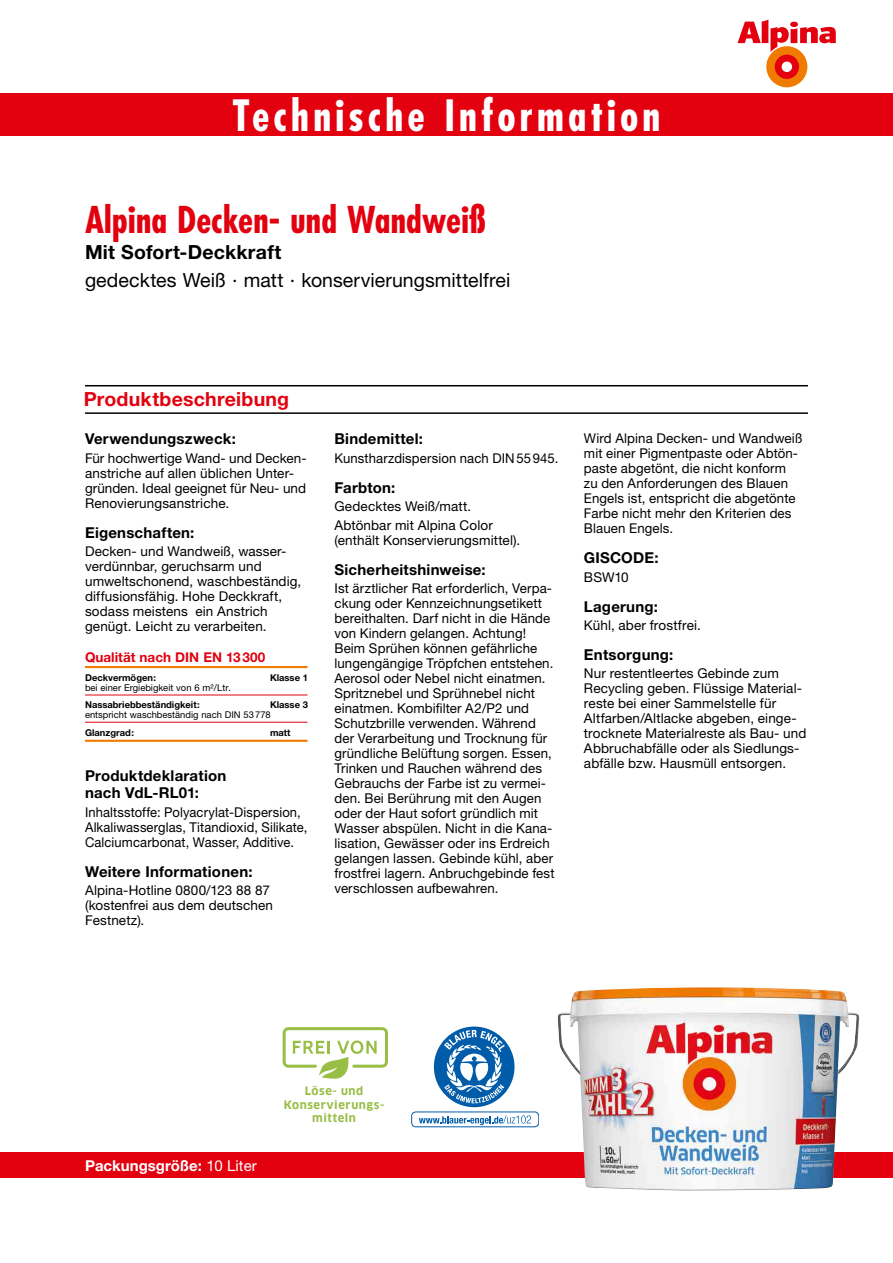
<style>
.page{position:relative;width:893px;height:1263px;background:#fff}
.page>*{position:absolute;margin:0;border:0;box-sizing:border-box;transform-origin:0 0}
.t1{font:700 condensed 42px "Futura Std";letter-spacing:.095em;color:#fff}
.t2{font:700 condensed 36px "Futura LT";letter-spacing:.005em;color:#e3000f}
.t3{font:19.5px "Helvetica Neue LT Std";letter-spacing:.005em;color:#000}
.t4{font:700 19.5px "Helvetica Neue LT Std";letter-spacing:.01em;color:#000}
.t5{font:700 19.5px "Helvetica Neue LT Std";letter-spacing:.01em;color:#e3000f}
.t6{font:700 15px/17.2px "Helvetica Neue LT Std";letter-spacing:.015em;color:#000}
.t7{font:700 15px "Helvetica Neue LT Std";color:#fff}
.t8{font:13.5px/15px "Helvetica Neue LT Std";letter-spacing:.01em;color:#000}
.t9{font:13.5px/15px "Helvetica Neue LT Std";letter-spacing:.01em;color:#000;scale:.96 1}
.t10{font:700 13.5px "Helvetica Neue LT Std";color:#e3000f}
.t11{font:700 11.25px/13.5px "Clan Pro";letter-spacing:.05em;color:#99be45;text-align:center}
.t12{font:9.45px "Helvetica Neue LT Std";color:#000}
.t13{font:700 9.45px "Helvetica Neue LT Std";color:#000}
.s1{font-weight:400}
</style>
<div class="page">
<div style="left:0;top:1152px;width:893px;height:26px;background:#e3000f"></div>
<hr style="left:85px;top:666px;width:222px;height:2px;background:#ef7c00">
<hr style="left:85px;top:695px;width:222px;height:1px;background:#e3000f">
<hr style="left:85px;top:722px;width:222px;height:1px;background:#e3000f">
<hr style="left:85px;top:740px;width:222px;height:2px;background:#ef7c00">
<div style="left:0;top:94px;width:893px;height:42px;background:#e3000f"></div>
<hr style="left:85px;top:385px;width:723px;height:1px;background:#000">
<hr style="left:85px;top:412px;width:723px;height:2px;background:#000">
<div style="left:766px;top:46px;width:41px;height:41px;background:#ef7c00;border-radius:50%"></div>
<div style="left:775px;top:55px;width:24px;height:24px;background:#e3000f;border-radius:50%"></div>
<div style="left:782px;top:62px;width:10px;height:10px;background:#fff;border-radius:50%"></div>
<svg style="left:738px;top:19px;width:98px;height:33px"></svg>
<img style="left:558px;top:987px;width:302px;height:203px">
<svg style="left:434px;top:1026px;width:80px;height:81px"></svg>
<div style="left:411px;top:1112px;width:128px;height:15px;border:1px solid #005ca9;border-radius:4px"></div>
<svg style="left:419px;top:1115px;width:112px;height:10px"></svg>
<svg style="left:283px;top:1027px;width:105px;height:52px"></svg>
<h1 class="t1" style="left:233px;top:90px;width:429px">Technische Information</h1>
<h2 class="t2" style="left:85px;top:197px;width:403px">Alpina Decken- und Wandweiß</h2>
<h3 class="t4" style="left:85px;top:240px;width:198px">Mit Sofort-Deckkraft</h3>
<h3 class="t3" style="left:85px;top:269px;width:427px">gedecktes Weiß · matt · konservierungsmittelfrei</h3>
<h3 class="t5" style="left:84px;top:387px;width:207px">Produktbeschreibung</h3>
<p class="t6" style="left:85px;top:430px;width:152px">Verwendungszweck:</p>
<p class="t8" style="left:85px;top:450px;width:223px">Für hochwertige Wand- und Decken&shy;anstriche auf allen üblichen Unter&shy;gründen. Ideal geeignet für Neu- und Renovierungsanstriche.</p>
<p class="t6" style="left:85px;top:523px;width:111px">Eigenschaften:</p>
<p class="t8" style="left:85px;top:543px;width:218px">Decken- und Wandweiß, wasser&shy;verdünnbar, geruchsarm und umweltschonend, waschbeständig, diffusionsfähig. Hohe Deckkraft, sodass meistens ein Anstrich genügt. Leicht zu verarbeiten.</p>
<p class="t10" style="left:85px;top:649px;width:182px">Qualität nach DIN EN 13 300</p>
<p class="t13" style="left:85px;top:672px;width:73px">Deckvermögen:</p>
<p class="t13" style="left:270px;top:672px;width:40px">Klasse 1</p>
<p class="t12" style="left:85px;top:682px;width:148px">bei einer Ergiebigkeit von 6 m²/Ltr.</p>
<p class="t13" style="left:85px;top:699px;width:116px">Nassabriebbeständigkeit:</p>
<p class="t13" style="left:270px;top:699px;width:40px">Klasse 3</p>
<p class="t12" style="left:85px;top:709px;width:187px">entspricht waschbeständig nach DIN 53778</p>
<p class="t13" style="left:85px;top:727px;width:50px">Glanzgrad:</p>
<p class="t13" style="left:270px;top:727px;width:22px">matt</p>
<p class="t6" style="left:85px;top:767px;width:143px">Produktdeklaration nach VdL-RL01:</p>
<p class="t9" style="left:85px;top:804px;width:233px">Inhaltsstoffe: Polyacrylat-Dispersion,<br>Alkaliwasserglas, Titandioxid, Silikate,<br>Calciumcarbonat, Wasser, Additive.</p>
<p class="t6" style="left:85px;top:862px;width:169px">Weitere Informationen:</p>
<p class="t8" style="left:85px;top:882px;width:190px">Alpina-Hotline 0800/123 88 87 (kostenfrei aus dem deutschen<br>Festnetz).</p>
<p class="t6" style="left:334px;top:430px;width:90px">Bindemittel:</p>
<p class="t8" style="left:334px;top:450px;width:225px">Kunstharzdispersion nach DIN55945.</p>
<p class="t6" style="left:334px;top:478px;width:62px">Farbton:</p>
<p class="t8" style="left:334px;top:496px;width:160px;line-height:19.2px">Gedecktes Weiß/matt.<br>Abtönbar mit Alpina Color</p>
<p class="t8" style="left:334px;top:533px;width:187px">(enthält Konservierungsmittel).</p>
<p class="t6" style="left:334px;top:561px;width:153px">Sicherheitshinweise:</p>
<p class="t8" style="left:334px;top:581px;width:222px">Ist ärztlicher Rat erforderlich, Verpa&shy;ckung oder Kennzeichnungsetikett bereithalten. Darf nicht in die Hände von Kindern gelangen. Achtung!<br>Beim Sprühen können gefährliche lungengängige Tröpfchen entstehen.<br>Aerosol oder Nebel nicht einatmen.<br>Spritznebel und Sprühnebel nicht einatmen. Kombifilter A2/P2 und Schutzbrille verwenden. Während der Verarbeitung und Trocknung für gründliche Belüftung sorgen. Essen, Trinken und Rauchen während des Gebrauchs der Farbe ist zu vermei&shy;den. Bei Berührung mit den Augen oder der Haut sofort gründlich mit Wasser abspülen. Nicht in die Kana&shy;lisation, Gewässer oder ins Erdreich gelangen lassen. Gebinde kühl, aber frostfrei lagern. Anbruchgebinde fest verschlossen aufbewahren.</p>
<p class="t8" style="left:584px;top:431px;width:220px">Wird Alpina Decken- und Wandweiß mit einer Pigmentpaste oder Abtön&shy;paste abgetönt, die nicht konform zu den Anforderungen des Blauen<br>Engels ist, entspricht die abgetönte<br>Farbe nicht mehr den Kriterien des<br>Blauen Engels.</p>
<p class="t6" style="left:584px;top:549px;width:76px">GISCODE:</p>
<p class="t8" style="left:584px;top:569px;width:46px">BSW10</p>
<p class="t6" style="left:584px;top:597px;width:75px">Lagerung:</p>
<p class="t8" style="left:584px;top:617px;width:118px">Kühl, aber frostfrei.</p>
<p class="t6" style="left:584px;top:645px;width:91px">Entsorgung:</p>
<p class="t8" style="left:584px;top:665px;width:224px">Nur restentleertes Gebinde zum Recycling geben. Flüssige Material&shy;reste bei einer Sammelstelle für Altfarben/Altlacke abgeben, einge&shy;trocknete Materialreste als Bau- und Abbruchabfälle oder als Siedlungs&shy;abfälle bzw. Hausmüll entsorgen.</p>
<p class="t7" style="left:85px;top:1156px;width:173px">Packungsgröße: <span class="s1">10 Liter</span></p>
<p class="t11" style="left:284px;top:1085px;width:102px">Löse- und<br>Konservierungs&shy;mitteln</p>
</div>
